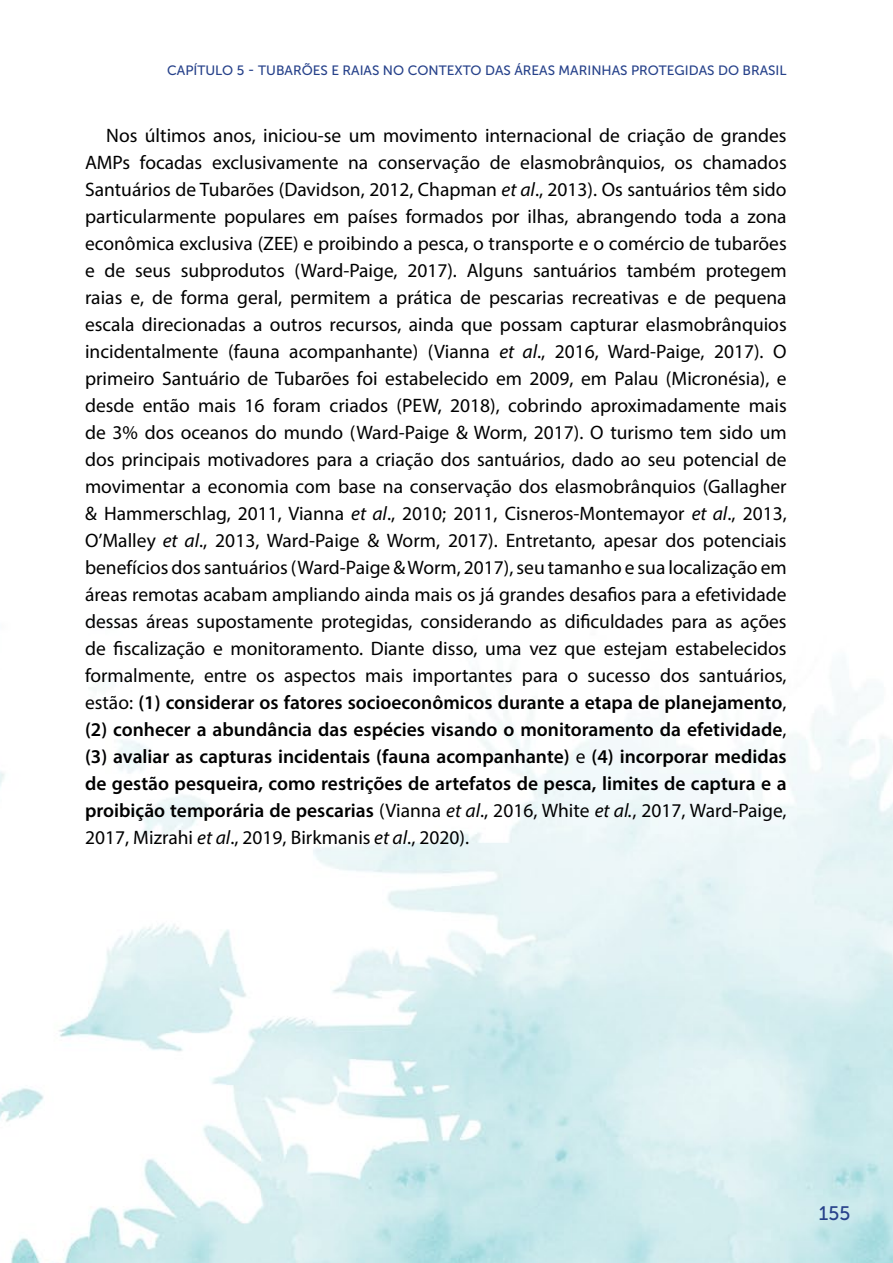
<style>
.page{position:relative;width:893px;height:1263px;background:#fff}
.page>*{position:absolute;margin:0;border:0;box-sizing:border-box;transform-origin:0 0}
.t1{font:19.5px/27px "Myriad Pro";color:#000;text-align:justify}
.t2{font:19.5px "Museo Sans 500";color:#26418a}
.t3{font:13.5px "Museo Sans 500";color:#26418a}
.s1{font-style:italic}
.s2{font-weight:600}
</style>
<div class="page">
<img style="left:0;top:685px;width:893px;height:578px">
<p class="t3" style="left:167px;top:63px;width:621px">CAPÍTULO 5 - TUBARÕES E RAIAS NO CONTEXTO DAS ÁREAS MARINHAS PROTEGIDAS DO BRASIL</p>
<p class="t1" style="left:85px;top:122px;width:703px;text-indent:21px">Nos últimos anos, iniciou-se um movimento internacional de criação de grandes AMPs focadas exclusivamente na conservação de elasmobrânquios, os chamados Santuários de Tubarões (Davidson, 2012, Chapman <span class="s1">et al</span>., 2013). Os santuários têm sido particularmente populares em países formados por ilhas, abrangendo toda a zona econômica exclusiva (ZEE) e proibindo a pesca, o transporte e o comércio de tubarões e de seus subprodutos (Ward-Paige, 2017). Alguns santuários também protegem raias e, de forma geral, permitem a prática de pescarias recreativas e de pequena escala direcionadas a outros recursos, ainda que possam capturar elasmobrânquios incidentalmente (fauna acompanhante) (Vianna <span class="s1">et al</span>., 2016, Ward-Paige, 2017). O primeiro Santuário de Tubarões foi estabelecido em 2009, em Palau (Micronésia), e desde então mais 16 foram criados (PEW, 2018), cobrindo aproximadamente mais de 3% dos oceanos do mundo (Ward-Paige &amp; Worm, 2017). O turismo tem sido um dos principais motivadores para a criação dos santuários, dado ao seu potencial de movimentar a economia com base na conservação dos elasmobrânquios (Gallagher &amp; Hammerschlag, 2011, Vianna <span class="s1">et al</span>., 2010; 2011, Cisneros-Montemayor <span class="s1">et al</span>., 2013, O’Malley <span class="s1">et al</span>., 2013, Ward-Paige &amp; Worm, 2017). Entretanto, apesar dos potenciais benefícios dos santuários (Ward-Paige &amp; Worm, 2017), seu tamanho e sua localização em áreas remotas acabam ampliando ainda mais os já grandes desafios para a efetividade dessas áreas supostamente protegidas, considerando as dificuldades para as ações de fiscalização e monitoramento. Diante disso, uma vez que estejam estabelecidos formalmente, entre os aspectos mais importantes para o sucesso dos santuários, estão: <span class="s2">(1) considerar os fatores socioeconômicos durante a etapa de planejamento</span>, <span class="s2">(2) conhecer a abundância das espécies visando o monitoramento da efetividade</span>, <span class="s2">(3) avaliar as capturas incidentais (fauna acompanhante)</span> e <span class="s2">(4) incorporar medidas de gestão pesqueira, como restrições de artefatos de pesca, limites de captura e a proibição temporária de pescarias</span> (Vianna <span class="s1">et al</span>., 2016, White <span class="s1">et al.</span>, 2017, Ward-Paige, 2017, Mizrahi <span class="s1">et al</span>., 2019, Birkmanis <span class="s1">et al</span>., 2020).</p>
<p class="t2" style="left:819px;top:1203px;width:33px">155</p>
</div>
